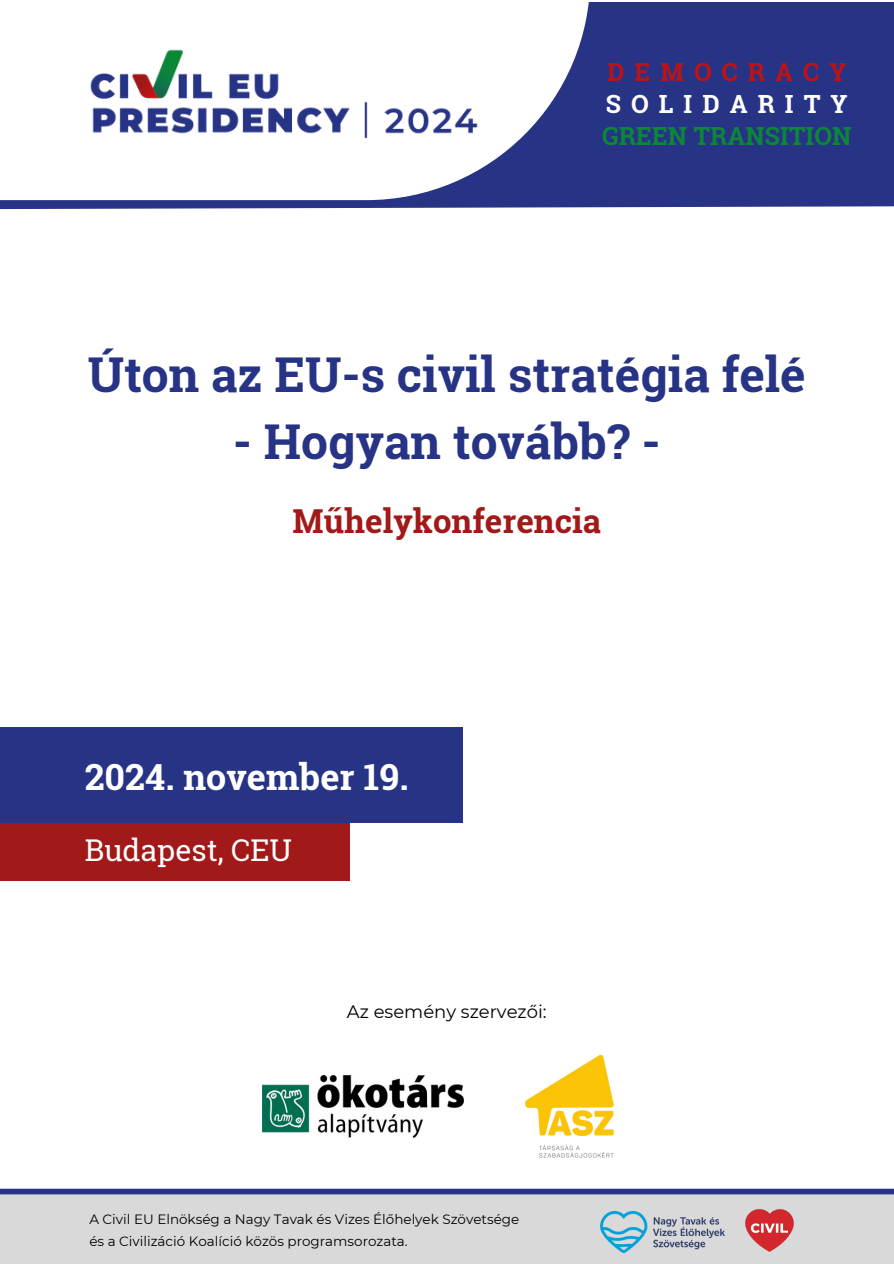
<style>
.page{position:relative;width:894px;height:1264px;background:#fff}
.page>*{position:absolute;margin:0;border:0;box-sizing:border-box;transform-origin:0 0}
.t1{font:700 48px "Roboto Slab";color:#273385}
.t2{font:700 36px "Roboto Slab";color:#fff}
.t3{font:700 33px "Roboto Slab";color:#a11918}
.t4{font:30px "Roboto Slab";color:#fff}
.t5{font:700 25.05px "Roboto Slab";color:#0c8639}
.t6{font:700 25.05px "Roboto Slab";letter-spacing:.4em;color:#fff}
.t7{font:700 25.05px "Roboto Slab";letter-spacing:.4em;color:#bc1416}
.t8{font:18px "Montserrat";color:#000}
.t9{font:13.5px "Montserrat";color:#000}
</style>
<div class="page">
<div style="left:0;top:2px;width:893px;height:198px;background:#273385"></div>
<svg style="left:0;top:200px;width:893px;height:10px"></svg>
<div style="left:0;top:1194px;width:893px;height:69px;background:#d9d9d9"></div>
<img style="left:263px;top:1075px;width:200px;height:62px">
<svg style="left:0;top:2px;width:589px;height:198px;fill:#fff"></svg>
<img style="left:49px;top:25px;width:470px;height:153px">
<img style="left:525px;top:1054px;width:89px;height:104px">
<img style="left:745px;top:1209px;width:49px;height:43px">
<img style="left:600px;top:1211px;width:124px;height:41px">
<div style="left:0;top:1188px;width:893px;height:6px;background:#273385"></div>
<div style="left:0;top:823px;width:349px;height:58px;background:#a11918"></div>
<div style="left:0;top:727px;width:462px;height:96px;background:#273385"></div>
<p class="t7" style="left:607px;top:54px;width:241px">DEMOCRACY</p>
<p class="t6" style="left:605px;top:86px;width:243px">SOLIDARITY</p>
<p class="t5" style="left:602px;top:119px;width:251px">GREEN TRANSITION</p>
<h2 class="t1" style="left:88px;top:342px;width:719px">Úton az EU-s civil stratégia felé</h2>
<h2 class="t1" style="left:233px;top:408px;width:429px">- Hogyan tovább? -</h2>
<h2 class="t3" style="left:292px;top:498px;width:310px">Műhelykonferencia</h2>
<h3 class="t2" style="left:85px;top:752px;width:325px">2024. november 19.</h3>
<p class="t4" style="left:85px;top:829px;width:209px">Budapest, CEU</p>
<p class="t8" style="left:347px;top:1000px;width:201px">Az esemény szervezői:</p>
<h5 class="t9" style="left:89px;top:1210px;width:431px">A Civil EU Elnökség a Nagy Tavak és Vizes Élőhelyek Szövetsége</h5>
<p class="t9" style="left:89px;top:1232px;width:320px">és a Civilizáció Koalíció közös programsorozata.</p>
</div>
